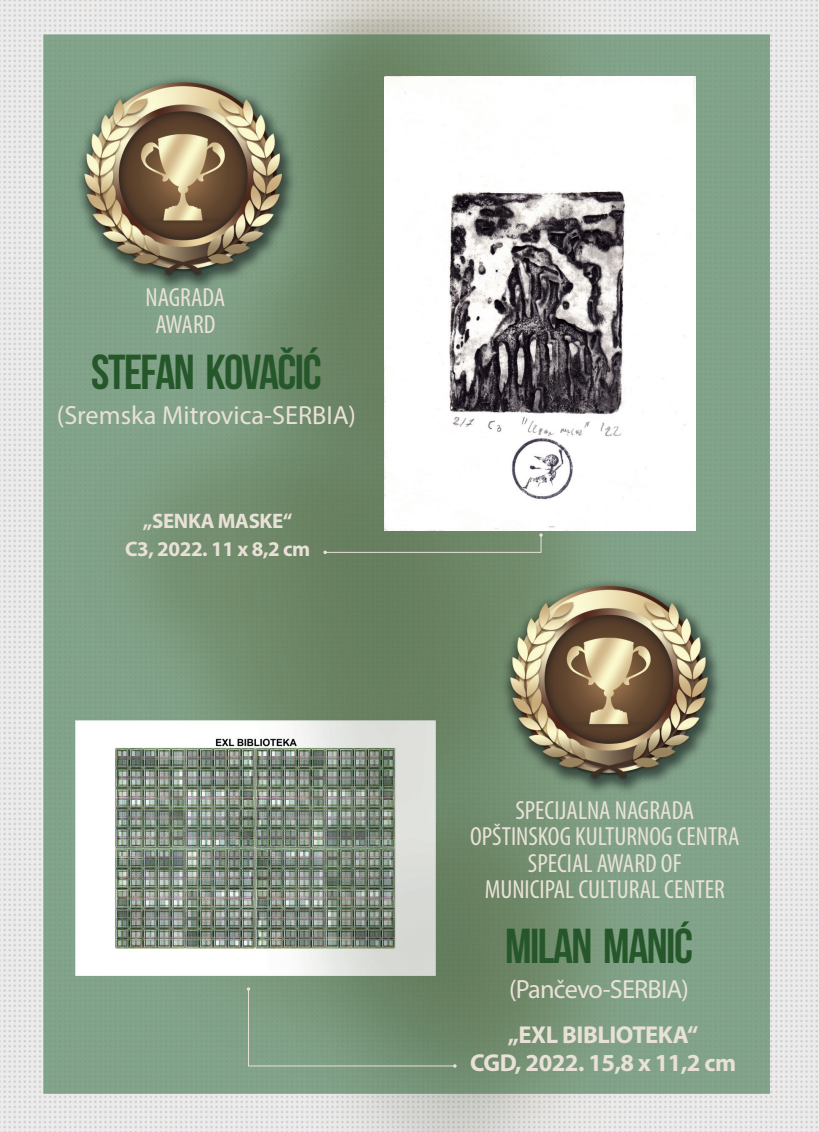
<style>
.page{position:relative;width:819px;height:1132px;background:#fff}
.page>*{position:absolute;margin:0;border:0;box-sizing:border-box;transform-origin:0 0}
.t1{font:49px "Bebas Neue";letter-spacing:-.03em;color:#25572a}
.t2{font:condensed 26.25px/26.2px "Myriad Pro";color:#e9e1d8;text-align:center}
.t3{font:26.25px "Myriad Pro";color:#e9e1d8}
.t4{font:26.25px "Myriad Pro";letter-spacing:-.03em;color:#e9e1d8}
.t5{font:700 24.5px/28px "Myriad Pro";letter-spacing:-.02em;color:#e9e1d8;text-align:center}
.t6{font:700 21px/28px "Myriad Pro";letter-spacing:-.02em;color:#e9e1d8;text-align:center}
</style>
<div class="page">
<img style="left:0;top:0;width:819px;height:1131px">
<svg style="left:323px;top:533px;width:219px;height:21px"></svg>
<svg style="left:247px;top:986px;width:209px;height:81px"></svg>
<img style="left:384px;top:77px;width:311px;height:453px">
<p class="t2" style="left:146px;top:284px;width:81px">NAGRADA<br>AWARD</p>
<h1 class="t1" style="left:91px;top:345px;width:232px">STEFAN KOVAČIĆ</h1>
<p class="t3" style="left:57px;top:399px;width:300px">(Sremska Mitrovica-SERBIA)</p>
<p class="t6" style="left:125px;top:507px;width:187px">„SENKA MASKE“<br>C3, 2022. 11 x 8,2 cm</p>
<p class="t2" style="left:470px;top:796px;width:271px">SPECIJALNA NAGRADA<br>OPŠTINSKOG KULTURNOG CENTRA<br>SPECIAL AWARD OF<br>MUNICIPAL CULTURAL CENTER</p>
<h1 class="t1" style="left:505px;top:918px;width:189px">MILAN MANIĆ</h1>
<p class="t4" style="left:509px;top:972px;width:181px">(Pančevo-SERBIA)</p>
<p class="t5" style="left:470px;top:1021px;width:267px">„EXL BIBLIOTEKA“<br>CGD, 2022. 15,8 x 11,2 cm</p>
</div>
